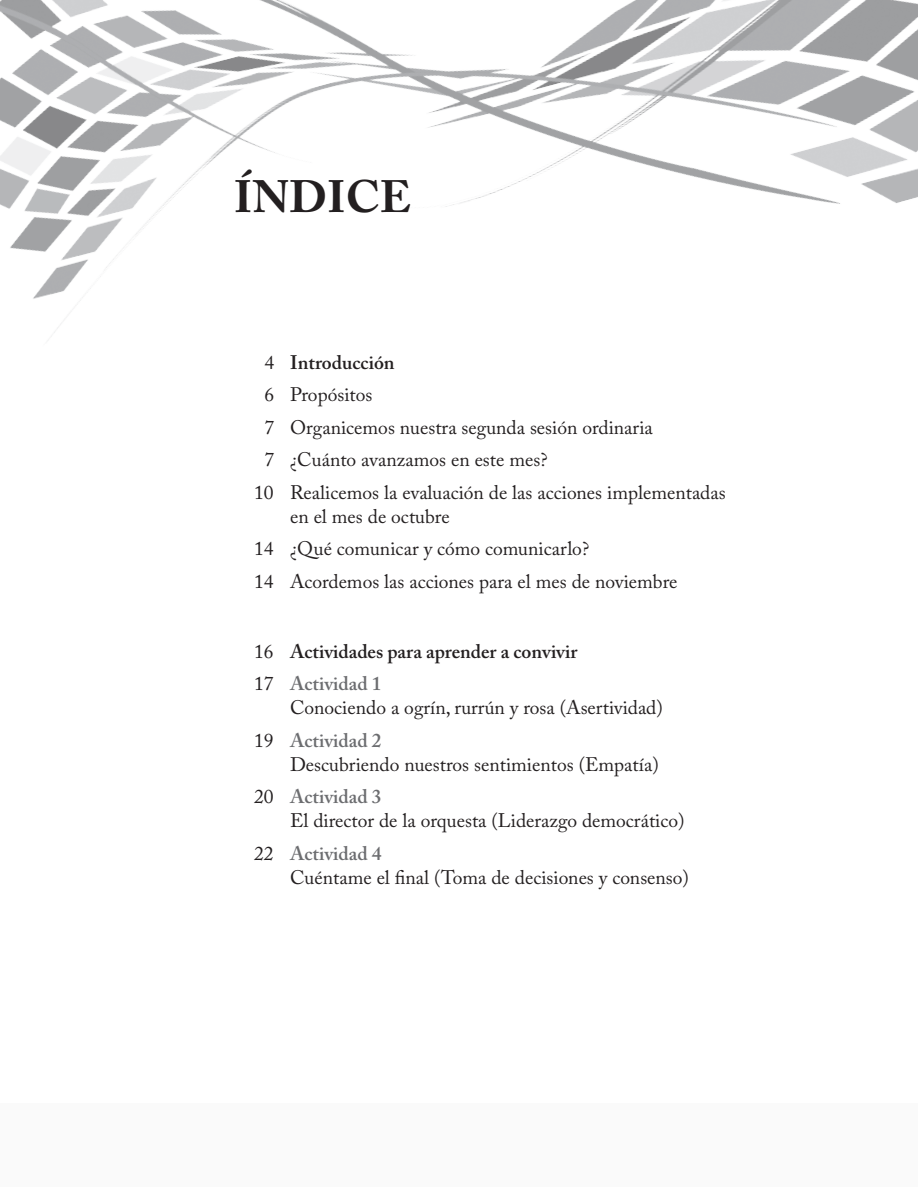
<style>
.page{position:relative;width:918px;height:1188px;background:#fff}
.page>*{position:absolute;margin:0;border:0;box-sizing:border-box;transform-origin:0 0}
.TITULO{font:700 45px "Adobe Caslon Pro";color:#231f20}
.t1{font:19.5px/24px "Adobe Caslon Pro";color:#231f20}
.TEXTO{font:600 19.5px "Adobe Caslon Pro";color:#231f20}
.s1{font-weight:400}
.s2{font-weight:600;color:#6c6d70}
</style>
<div class="page">
<img style="left:0;top:0;width:918px;height:333px">
<div style="left:0;top:1104px;width:918px;height:83px;background:#fafafa"></div>
<p class="TITULO" style="left:234px;top:170px;width:179px">ÍNDICE</p>
<p class="TEXTO" style="left:265px;top:351px;width:132px"><span class="s1">4</span> Introducción</p>
<p class="t1" style="left:265px;top:383px;width:109px">6 Propósitos</p>
<p class="t1" style="left:265px;top:415px;width:390px">7 Organicemos nuestra segunda sesión ordinaria</p>
<p class="t1" style="left:265px;top:448px;width:285px">7 ¿Cuánto avanzamos en este mes?</p>
<p class="t1" style="left:290px;top:480px;width:437px;text-indent:-36px">10 Realicemos la evaluación de las acciones implementadas en el mes de octubre</p>
<p class="t1" style="left:254px;top:537px;width:337px">14 ¿Qué comunicar y cómo comunicarlo?</p>
<p class="t1" style="left:254px;top:569px;width:425px">14 Acordemos las acciones para el mes de noviembre</p>
<p class="TEXTO" style="left:254px;top:639px;width:325px"><span class="s1">16</span> Actividades para aprender a convivir</p>
<p class="t1" style="left:290px;top:671px;width:374px;text-indent:-36px">17 <span class="s2">Actividad 1<br></span>Conociendo a ogrín, rurrún y rosa (Asertividad)</p>
<p class="t1" style="left:290px;top:728px;width:370px;text-indent:-36px">19 <span class="s2">Actividad 2<br></span>Descubriendo nuestros sentimientos (Empatía)</p>
<p class="t1" style="left:290px;top:784px;width:396px;text-indent:-36px">20 <span class="s2">Actividad 3<br></span>El director de la orquesta (Liderazgo democrático)</p>
<p class="t1" style="left:290px;top:841px;width:401px;text-indent:-36px">22 <span class="s2">Actividad 4<br></span>Cuéntame el final (Toma de decisiones y consenso)</p>
</div>
